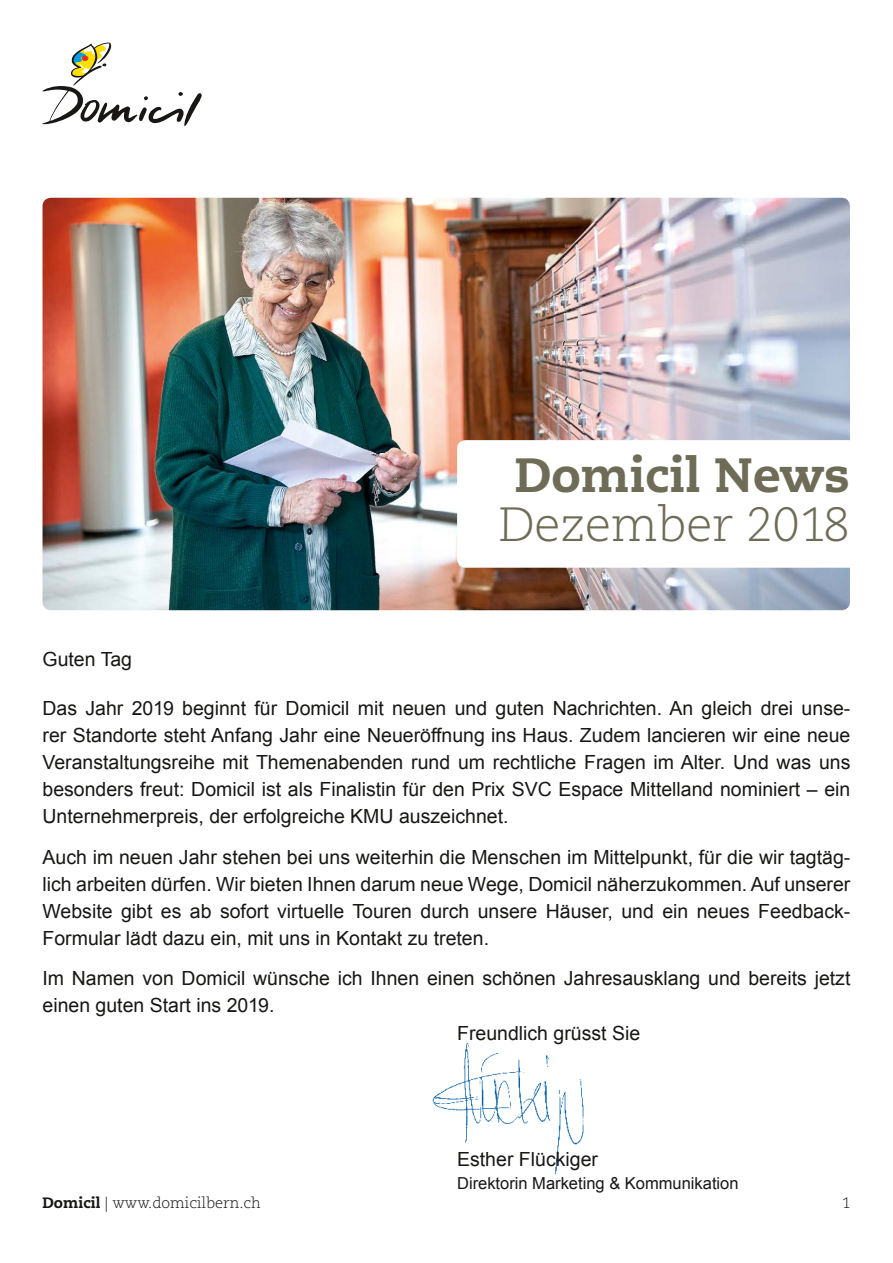
<style>
.page{position:relative;width:893px;height:1263px;background:#fff}
.page>*{position:absolute;margin:0;border:0;box-sizing:border-box;transform-origin:0 0}
.t1{font:300 48px "Caecilia LT Std";color:#6e6c56}
.t2{font:800 48px "Caecilia LT Std";color:#6e6c56}
.t3{font:19.5px/27px "Arial";color:#181716;text-align:justify}
.t4{font:16.5px "Arial";color:#181716}
.t5{font:300 15px "Caecilia LT Std";color:#181716}
.s1{font-weight:800}
</style>
<div class="page">
<svg style="left:42px;top:42px;width:160px;height:84px"></svg>
<img style="left:43px;top:198px;width:807px;height:412px">
<svg style="left:457px;top:440px;width:393px;height:128px"></svg>
<img style="left:432px;top:1043px;width:152px;height:132px">
<h1 class="t2" style="left:515px;top:446px;width:336px">Domicil News</h1>
<h1 class="t1" style="left:498px;top:497px;width:353px">Dezember 2018</h1>
<p class="t3" style="left:43px;top:646px;width:91px">Guten Tag</p>
<p class="t3" style="left:43px;top:695px;width:809px">Das Jahr 2019 beginnt für Domicil mit neuen und guten Nachrichten. An gleich drei unse&shy;rer Standorte steht Anfang Jahr eine Neueröffnung ins Haus. Zudem lancieren wir eine neue Veranstaltungsreihe mit Themenabenden rund um rechtliche Fragen im Alter. Und was uns besonders freut: Domicil ist als Finalistin für den Prix SVC Espace Mittelland nominiert – ein Unternehmerpreis, der erfolgreiche KMU auszeichnet.</p>
<p class="t3" style="left:43px;top:844px;width:809px">Auch im neuen Jahr stehen bei uns weiterhin die Menschen im Mittelpunkt, für die wir tagtäg&shy;lich arbeiten dürfen. Wir bieten Ihnen darum neue Wege, Domicil näherzukommen. Auf unserer Website gibt es ab sofort virtuelle Touren durch unsere Häuser, und ein neues Feedback-Formular lädt dazu ein, mit uns in Kontakt zu treten.</p>
<p class="t3" style="left:43px;top:965px;width:809px">Im Namen von Domicil wünsche ich Ihnen einen schönen Jahresausklang und bereits jetzt</p>
<p class="t3" style="left:43px;top:992px;width:233px">einen guten Start ins 2019.</p>
<p class="t3" style="left:457px;top:1019px;width:185px">Freundlich grüsst Sie</p>
<p class="t3" style="left:457px;top:1146px;width:142px">Esther Flückiger</p>
<p class="t4" style="left:457px;top:1172px;width:283px">Direktorin Marketing &amp; Kommunikation</p>
<p class="t5" style="left:43px;top:1194px;width:220px"><span class="s1">Domicil</span> | www.domicilbern.ch</p>
<p class="t5" style="left:842px;top:1194px;width:10px">1</p>
</div>
